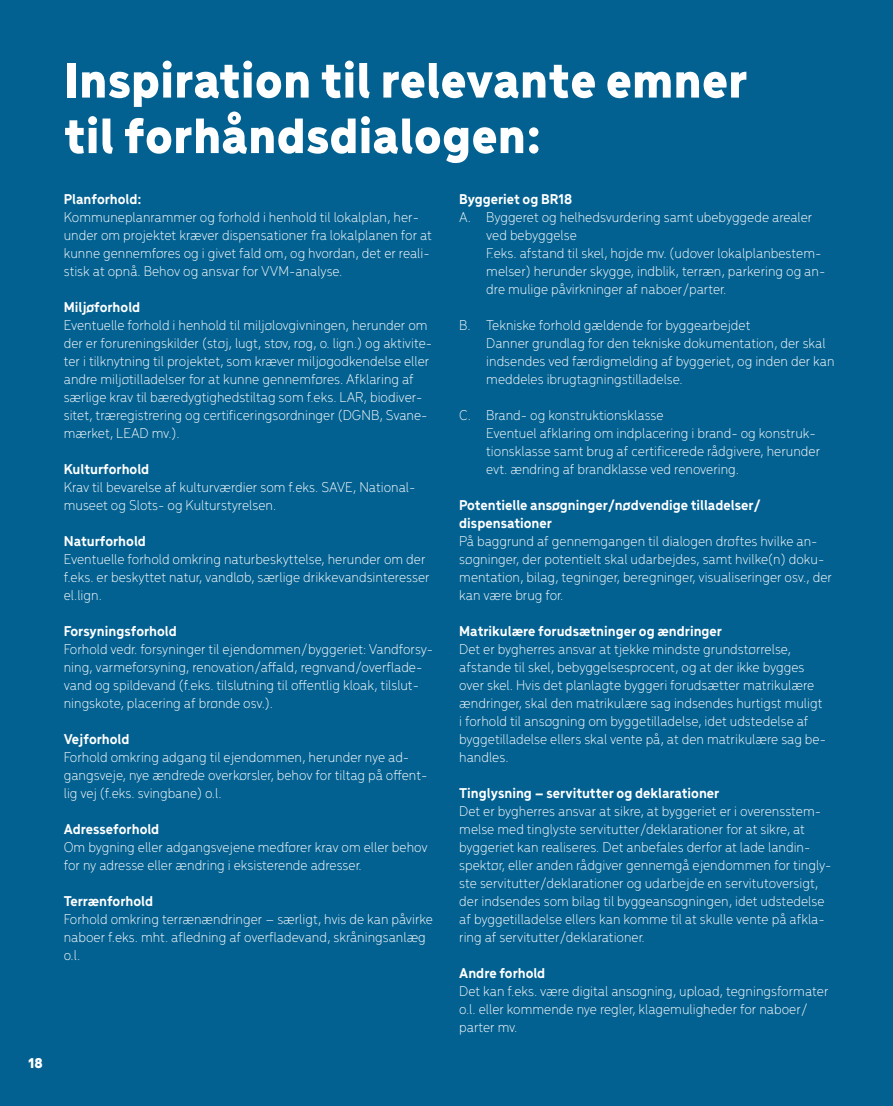
<style>
.page{position:relative;width:893px;height:1106px;background:#036191}
.page>*{position:absolute;margin:0;border:0;box-sizing:border-box;transform-origin:0 0}
.t1{font:900 52.5px/55.5px "Menca";color:#fff}
.t2{font:300 15px/18px "Menca";color:#fff}
.t3{font:700 15px/18px "Menca";color:#fff}
.t4{font:900 15px "Menca";color:#fff}
</style>
<div class="page">
<p class="t4" style="left:28px;top:1052px;width:16px">18</p>
<h1 class="t1" style="left:64px;top:49px;width:686px">Inspiration til relevante emner til forhåndsdialogen:</h1>
<p class="t3" style="left:459px;top:189px;width:114px">Byggeriet og BR18</p>
<p class="t2" style="left:486px;top:207px;width:341px;text-indent:-27px">A. Byggeret og helhedsvurdering samt ubebyggede arealer ved bebyggelse<br>F.eks. afstand til skel, højde mv. (udover lokalplanbestem&shy;melser) herunder skygge, indblik, terræn, parkering og an&shy;dre mulige påvirkninger af naboer/parter.</p>
<p class="t2" style="left:486px;top:315px;width:350px;text-indent:-27px">B. Tekniske forhold gældende for byggearbejdet<br>Danner grundlag for den tekniske dokumentation, der skal indsendes ved færdigmelding af byggeriet, og inden der kan meddeles ibrugtagningstilladelse.</p>
<p class="t2" style="left:486px;top:405px;width:335px;text-indent:-27px">C. Brand- og konstruktionsklasse<br>Eventuel afklaring om indplacering i brand- og konstruk&shy;tionsklasse samt brug af certificerede rådgivere, herunder evt. ændring af brandklasse ved renovering.</p>
<p class="t3" style="left:459px;top:495px;width:303px">Potentielle ansøgninger/nødvendige tilladelser/ dispensationer</p>
<p class="t2" style="left:459px;top:531px;width:374px">På baggrund af gennemgangen til dialogen drøftes hvilke an&shy;søgninger, der potentielt skal udarbejdes, samt hvilke(n) doku&shy;mentation, bilag, tegninger, beregninger, visualiseringer osv., der kan være brug for.</p>
<p class="t3" style="left:459px;top:621px;width:264px">Matrikulære forudsætninger og ændringer</p>
<p class="t2" style="left:459px;top:639px;width:368px">Det er bygherres ansvar at tjekke mindste grundstørrelse, afstande til skel, bebyggelsesprocent, og at der ikke bygges over skel. Hvis det planlagte byggeri forudsætter matrikulære ændringer, skal den matrikulære sag indsendes hurtigst muligt i forhold til ansøgning om byggetilladelse, idet udstedelse af byggetilladelse ellers skal vente på, at den matrikulære sag be&shy;handles.</p>
<p class="t3" style="left:459px;top:783px;width:262px">Tinglysning – servitutter og deklarationer</p>
<p class="t2" style="left:459px;top:801px;width:374px">Det er bygherres ansvar at sikre, at byggeriet er i overensstem&shy;melse med tinglyste servitutter/deklarationer for at sikre, at byggeriet kan realiseres. Det anbefales derfor at lade landin&shy;spektør, eller anden rådgiver gennemgå ejendommen for tingly&shy;ste servitutter/deklarationer og udarbejde en servitutoversigt, der indsendes som bilag til byggeansøgningen, idet udstedelse af byggetilladelse ellers kan komme til at skulle vente på afkla&shy;ring af servitutter/deklarationer.</p>
<p class="t3" style="left:459px;top:963px;width:88px">Andre forhold</p>
<p class="t2" style="left:459px;top:981px;width:371px">Det kan f.eks. være digital ansøgning, upload, tegningsformater o.l. eller kommende nye regler, klagemuligheder for naboer/ parter mv.</p>
<p class="t3" style="left:64px;top:189px;width:79px">Planforhold:</p>
<p class="t2" style="left:64px;top:207px;width:370px">Kommuneplanrammer og forhold i henhold til lokalplan, her&shy;under om projektet kræver dispensationer fra lokalplanen for at kunne gennemføres og i givet fald om, og hvordan, det er reali&shy;stisk at opnå. Behov og ansvar for VVM-analyse.</p>
<p class="t3" style="left:64px;top:297px;width:78px">Miljøforhold</p>
<p class="t2" style="left:64px;top:315px;width:370px">Eventuelle forhold i henhold til miljølovgivningen, herunder om der er forureningskilder (støj, lugt, støv, røg, o. lign.) og aktivite&shy;ter i tilknytning til projektet, som kræver miljøgodkendelse eller andre miljøtilladelser for at kunne gennemføres. Afklaring af særlige krav til bæredygtighedstiltag som f.eks. LAR, biodiver&shy;sitet, træregistrering og certificeringsordninger (DGNB, Svane&shy;mærket, LEAD mv.).</p>
<p class="t3" style="left:64px;top:459px;width:87px">Kulturforhold</p>
<p class="t2" style="left:64px;top:477px;width:353px">Krav til bevarelse af kulturværdier som f.eks. SAVE, National&shy;museet og Slots- og Kulturstyrelsen.</p>
<p class="t3" style="left:64px;top:531px;width:84px">Naturforhold</p>
<p class="t2" style="left:64px;top:549px;width:367px">Eventuelle forhold omkring naturbeskyttelse, herunder om der f.eks. er beskyttet natur, vandløb, særlige drikkevandsinteresser el.lign.</p>
<p class="t3" style="left:64px;top:621px;width:114px">Forsyningsforhold</p>
<p class="t2" style="left:64px;top:639px;width:371px">Forhold vedr. forsyninger til ejendommen/byggeriet: Vandforsy&shy;ning, varmeforsyning, renovation/affald, regnvand/overflade&shy;vand og spildevand (f.eks. tilslutning til offentlig kloak, tilslut&shy;ningskote, placering af brønde osv.).</p>
<p class="t3" style="left:64px;top:729px;width:67px">Vejforhold</p>
<p class="t2" style="left:64px;top:747px;width:365px">Forhold omkring adgang til ejendommen, herunder nye ad&shy;gangsveje, nye ændrede overkørsler, behov for tiltag på offent&shy;lig vej (f.eks. svingbane) o.l.</p>
<p class="t3" style="left:64px;top:819px;width:97px">Adresseforhold</p>
<p class="t2" style="left:64px;top:837px;width:365px">Om bygning eller adgangsvejene medfører krav om eller behov for ny adresse eller ændring i eksisterende adresser.</p>
<p class="t3" style="left:64px;top:891px;width:91px">Terrænforhold</p>
<p class="t2" style="left:64px;top:909px;width:371px">Forhold omkring terrænændringer – særligt, hvis de kan påvirke naboer f.eks. mht. afledning af overfladevand, skråningsanlæg o.l.</p>
</div>
